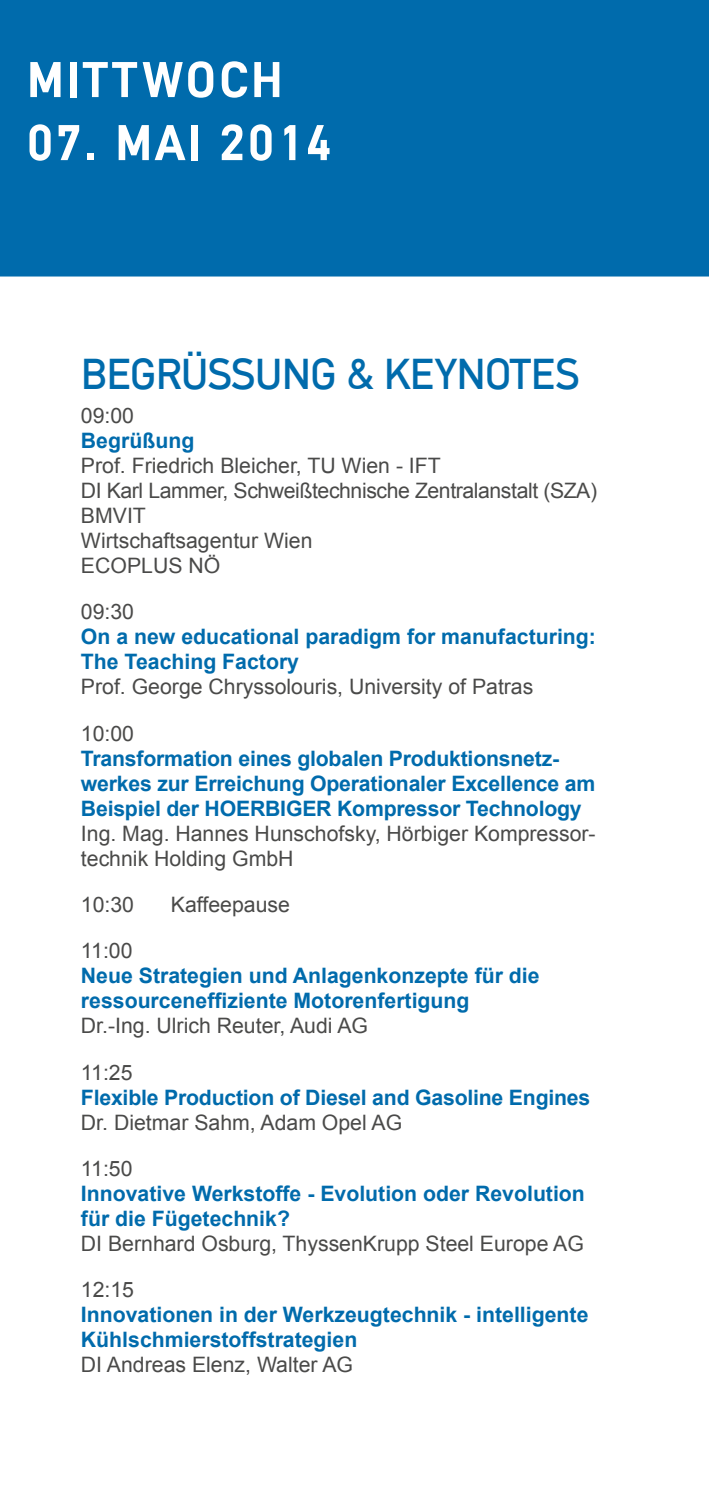
<style>
.page{position:relative;width:709px;height:1489px;background:#fff}
.page>*{position:absolute;margin:0;border:0;box-sizing:border-box;transform-origin:0 0}
.t1{font:700 52.5px "TU Headline";letter-spacing:.05em;color:#fff}
.t2{font:45px "TU Headline";color:#006bac}
.t3{font:700 21.25px/25px "Arial";color:#006bac}
.t4{font:21.25px/25px "Arial";color:#4a4a49}
</style>
<div class="page">
<div style="left:0;top:0;width:709px;height:1488px;background:#006bac"></div>
<div style="left:0;top:276px;width:709px;height:1212px;background:#fff"></div>
<h1 class="t1" style="left:27px;top:49px;width:257px">MITTWOCH</h1>
<h1 class="t1" style="left:27px;top:112px;width:306px">07. MAI 2014</h1>
<h2 class="t2" style="left:81px;top:348px;width:500px">BEGRÜSSUNG &amp; KEYNOTES</h2>
<p class="t4" style="left:81px;top:403px;width:55px">09:00</p>
<p class="t3" style="left:81px;top:429px;width:115px">Begrüßung</p>
<p class="t4" style="left:81px;top:453px;width:517px">Prof. Friedrich Bleicher, TU Wien - IFT<br>DI Karl Lammer, Schweißtechnische Zentralanstalt (SZA)<br>BMVIT<br>Wirtschaftsagentur Wien<br>ECOPLUS NÖ</p>
<p class="t4" style="left:81px;top:599px;width:55px">09:30</p>
<p class="t3" style="left:81px;top:625px;width:516px">On a new educational paradigm for manufacturing:<br>The Teaching Factory</p>
<p class="t4" style="left:81px;top:664px;width:454px;line-height:46.2px">Prof. George Chryssolouris, University of Patras<br>10:00</p>
<p class="t3" style="left:81px;top:746px;width:516px">Transformation eines globalen Produktionsnetz&shy;werkes zur Erreichung Operationaler Excellence am<br>Beispiel der HOERBIGER Kompressor Technology</p>
<p class="t4" style="left:81px;top:821px;width:516px">Ing. Mag. Hannes Hunschofsky, Hörbiger Kompressor&shy;technik Holding GmbH</p>
<p class="t4" style="left:81px;top:892px;width:55px">10:30</p>
<p class="t4" style="left:171px;top:892px;width:120px">Kaffeepause</p>
<p class="t4" style="left:81px;top:938px;width:53px">11:00</p>
<p class="t3" style="left:81px;top:964px;width:460px">Neue Strategien und Anlagenkonzepte für die ressourceneffiziente Motorenfertigung</p>
<p class="t4" style="left:81px;top:1002px;width:289px;line-height:46.2px">Dr.-Ing. Ulrich Reuter, Audi AG<br>11:25</p>
<p class="t3" style="left:81px;top:1085px;width:511px">Flexible Production of Diesel and Gasoline Engines</p>
<p class="t4" style="left:81px;top:1099px;width:323px;line-height:46.2px">Dr. Dietmar Sahm, Adam Opel AG<br>11:50</p>
<p class="t3" style="left:81px;top:1181px;width:505px">Innovative Werkstoffe - Evolution oder Revolution für die Fügetechnik?</p>
<p class="t4" style="left:81px;top:1220px;width:504px;line-height:46.2px">DI Bernhard Osburg, ThyssenKrupp Steel Europe AG<br>12:15</p>
<p class="t3" style="left:81px;top:1302px;width:509px">Innovationen in der Werkzeugtechnik - intelligente<br>Kühlschmierstoffstrategien</p>
<p class="t4" style="left:81px;top:1352px;width:274px">DI Andreas Elenz, Walter AG</p>
</div>
